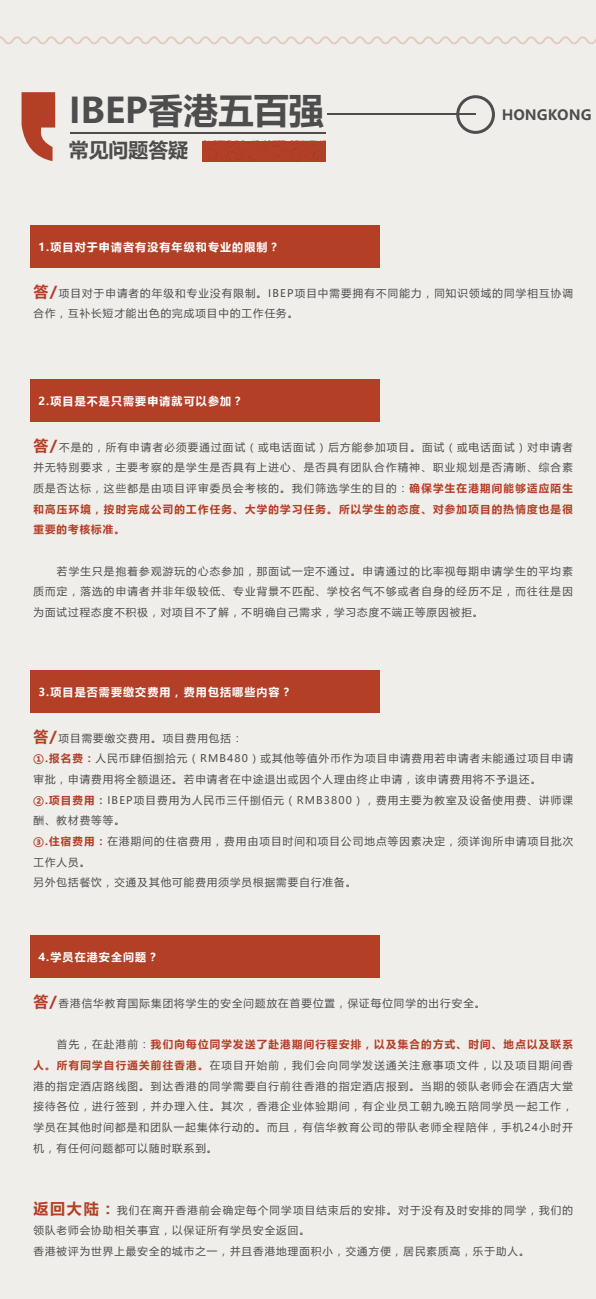
<style>
.page{position:relative;width:596px;height:1299px;background:#fff}
.page>*{position:absolute;margin:0;border:0;box-sizing:border-box;transform-origin:0 0}
.t1{font:700 35.2px "Microsoft Ya Hei";color:#4e4d4d}
.t2{font:700 19.9px "Microsoft Ya Hei";color:#4e4d4d}
.t3{font:700 14.2px "Microsoft Ya Hei";color:#4e4d4d}
.t4{font:700 11px "Microsoft Ya Hei";letter-spacing:.1em;color:#fff}
.t5{font:10.5px/20.7px "Microsoft Ya Hei";letter-spacing:.105em;color:#4e4d4d}
.s1{font-weight:700;font-size:15px;color:#b43f27}
.s2{font-weight:700;color:#b43f27}
</style>
<div class="page">
<div style="left:0;top:0;width:595px;height:1299px;background:#efeeeb"></div>
<hr style="left:70px;top:132px;width:255px;height:1px;background:#4e4d4d">
<svg style="left:22px;top:92px;width:33px;height:69px"></svg>
<img style="left:202px;top:141px;width:123px;height:20px">
<hr style="left:327px;top:114px;width:148px;height:1px;background:#4e4d4d">
<div style="left:456px;top:95px;width:38px;height:39px;border:3px solid #4e4d4d;border-radius:50%"></div>
<svg style="left:0;top:36px;width:595px;height:8px"></svg>
<div style="left:31px;top:225px;width:348px;height:43px;background:#b43f27"></div>
<div style="left:31px;top:379px;width:348px;height:43px;background:#b43f27"></div>
<div style="left:31px;top:670px;width:348px;height:43px;background:#b43f27"></div>
<div style="left:31px;top:935px;width:348px;height:43px;background:#b43f27"></div>
<h1 class="t1" style="left:69px;top:86px;width:257px">IBEP香港五百强</h1>
<h2 class="t2" style="left:69px;top:136px;width:121px">常见问题答疑</h2>
<p class="t4" style="left:38px;top:239px;width:242px">1.项目对于申请者有没有年级和专业的限制？</p>
<h3 class="t3" style="left:501px;top:105px;width:91px">HONGKONG</h3>
<p class="t5" style="left:33px;top:282px;width:540px"><span class="s1">答/</span>项目对于申请者的年级和专业没有限制。IBEP项目中需要拥有不同能力，同知识领域的同学相互协调合作，互补长短才能出色的完成项目中的工作任务。</p>
<p class="t4" style="left:38px;top:393px;width:206px">2.项目是不是只需要申请就可以参加？</p>
<p class="t5" style="left:33px;top:436px;width:540px;text-align:justify"><span class="s1">答/</span>不是的，所有申请者必须要通过面试（或电话面试）后方能参加项目。面试（或电话面试）对申请者并无特别要求，主要考察的是学生是否具有上进心、是否具有团队合作精神、职业规划是否清晰、综合素质是否达标，这些都是由项目评审委员会考核的。我们筛选学生的目的：<span class="s2">确保学生在港期间能够适应陌生和高压环境，按时完成公司的工作任务、大学的学习任务。所以学生的态度、对参加项目的热情度也是很重要的考核标准。</span></p>
<p class="t5" style="left:33px;top:560px;width:540px;text-align:justify">　　若学生只是抱着参观游玩的心态参加，那面试一定不通过。申请通过的比率视每期申请学生的平均素质而定，落选的申请者并非年级较低、专业背景不匹配、学校名气不够或者自身的经历不足，而往往是因为面试过程态度不积极，对项目不了解，不明确自己需求，学习态度不端正等原因被拒。</p>
<p class="t4" style="left:38px;top:684px;width:255px">3.项目是否需要缴交费用，费用包括哪些内容？</p>
<p class="t5" style="left:33px;top:727px;width:541px"><span class="s1">答/</span>项目需要缴交费用。项目费用包括：<br><span class="s2">①.报名费：</span>人民币肆佰捌拾元（RMB480）或其他等值外币作为项目申请费用若申请者未能通过项目申请审批，申请费用将全额退还。若申请者在中途退出或因个人理由终止申请，该申请费用将不予退还。<br><span class="s2">②.项目费用：</span>IBEP项目费用为人民币三仟捌佰元（RMB3800），费用主要为教室及设备使用费、讲师课酬、教材费等等。<br><span class="s2">③.住宿费用：</span>在港期间的住宿费用，费用由项目时间和项目公司地点等因素决定，须详询所申请项目批次工作人员。<br>另外包括餐饮，交通及其他可能费用须学员根据需要自行准备。</p>
<p class="t4" style="left:38px;top:949px;width:121px">4.学员在港安全问题？</p>
<p class="t5" style="left:33px;top:993px;width:453px"><span class="s1">答/</span>香港信华教育国际集团将学生的安全问题放在首要位置，保证每位同学的出行安全。</p>
<p class="t5" style="left:33px;top:1034px;width:540px;text-align:justify">　　首先，在赴港前：<span class="s2">我们向每位同学发送了赴港期间行程安排，以及集合的方式、时间、地点以及联系人。所有同学自行通关前往香港。</span>在项目开始前，我们会向同学发送通关注意事项文件，以及项目期间香港的指定酒店路线图。到达香港的同学需要自行前往香港的指定酒店报到。当期的领队老师会在酒店大堂接待各位，进行签到，并办理入住。其次，香港企业体验期间，有企业员工朝九晚五陪同学员一起工作，学员在其他时间都是和团队一起集体行动的。而且，有信华教育公司的带队老师全程陪伴，手机24小时开机，有任何问题都可以随时联系到。</p>
<p class="t5" style="left:33px;top:1199px;width:541px"><span class="s1">返回大陆：</span>我们在离开香港前会确定每个同学项目结束后的安排。对于没有及时安排的同学，我们的领队老师会协助相关事宜，以保证所有学员安全返回。<br>香港被评为世界上最安全的城市之一，并且香港地理面积小，交通方便，居民素质高，乐于助人。</p>
</div>
